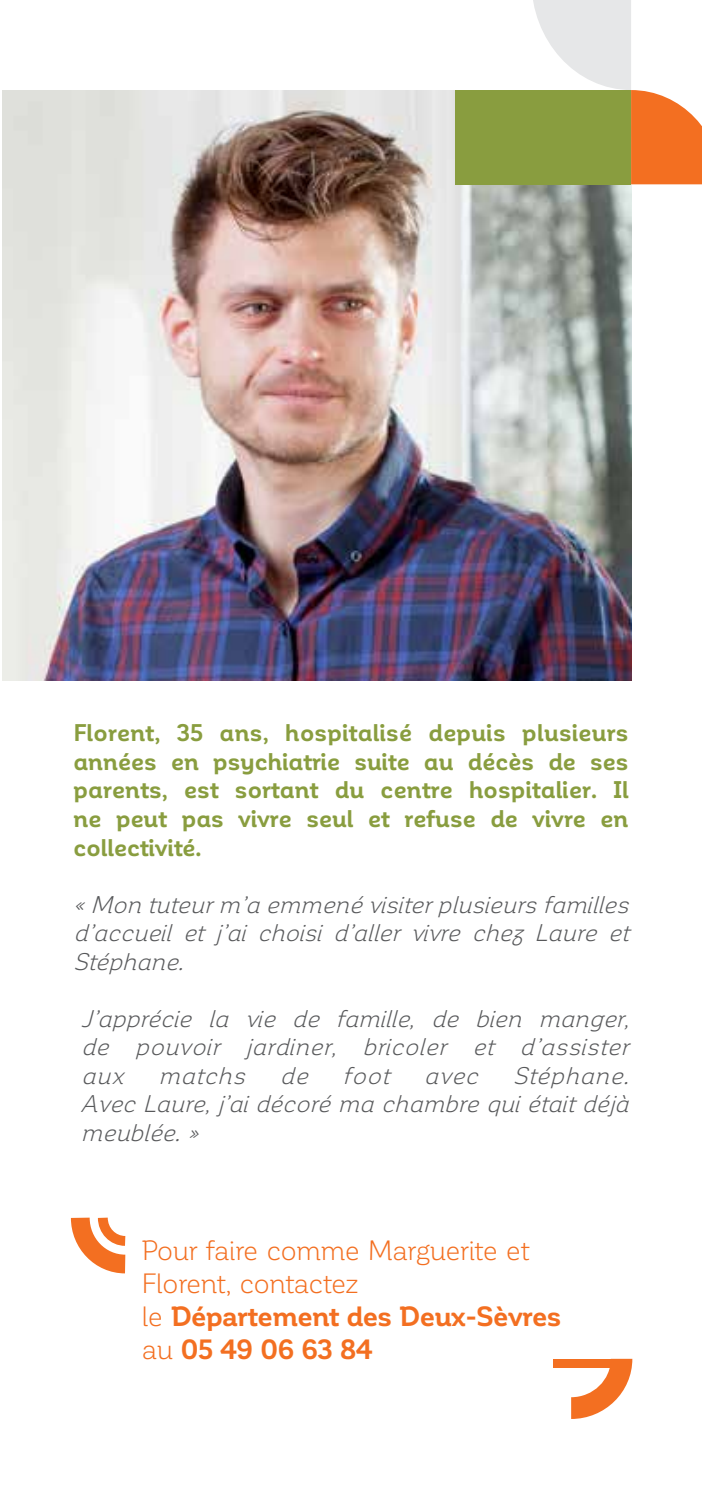
<style>
.page{position:relative;width:702px;height:1489px;background:#fff}
.page>*{position:absolute;margin:0;border:0;box-sizing:border-box;transform-origin:0 0}
.t1{font:27.5px/33px "Corporative";letter-spacing:-.02em;color:#f36f21}
.t2{font:italic 23.75px/28.5px "Corporative Alt";color:#58595b;text-align:justify}
.t3{font:700 23.75px/28.5px "Corporative Alt";color:#899d3f;text-align:justify}
.s1{font-weight:700}
</style>
<div class="page">
<svg style="left:70px;top:1217px;width:56px;height:57px"></svg>
<svg style="left:571px;top:1358px;width:61px;height:60px"></svg>
<div style="left:553px;top:1358px;width:59px;height:9px;background:#f36f21"></div>
<img style="left:3px;top:90px;width:628px;height:590px">
<div style="left:455px;top:90px;width:176px;height:94px;background:#899d3f"></div>
<svg style="left:533px;top:0;width:169px;height:184px"></svg>
<p class="t3" style="left:73px;top:719px;width:556px">Florent, 35 ans, hospitalisé depuis plusieurs années en psychiatrie suite au décès de ses parents, est sortant du centre hospitalier. Il ne peut pas vivre seul et refuse de vivre en collectivité.</p>
<p class="t2" style="left:73px;top:890px;width:563px">«Mon tuteurm’a emmené visiterplusieursfamilles d’accueil et j ’ai choisi d’aller vivre chez Laure et Stéphane.</p>
<p class="t2" style="left:81px;top:1004px;width:556px">J’apprécie la vie de famille, de bien manger, de pouvoir jardiner, bricoler et d’assister aux matchs de foot avec Stéphane.<br>Avec Laure,j ’aidécoré ma chambre quiétaitdéjà meublée.»</p>
<p class="t1" style="left:142px;top:1233px;width:421px">Pour faire comme Marguerite et<br>Florent, contactez<br>le <span class="s1">Département des Deux-Sèvres </span>au <span class="s1">05 49 06 63 84</span></p>
</div>
